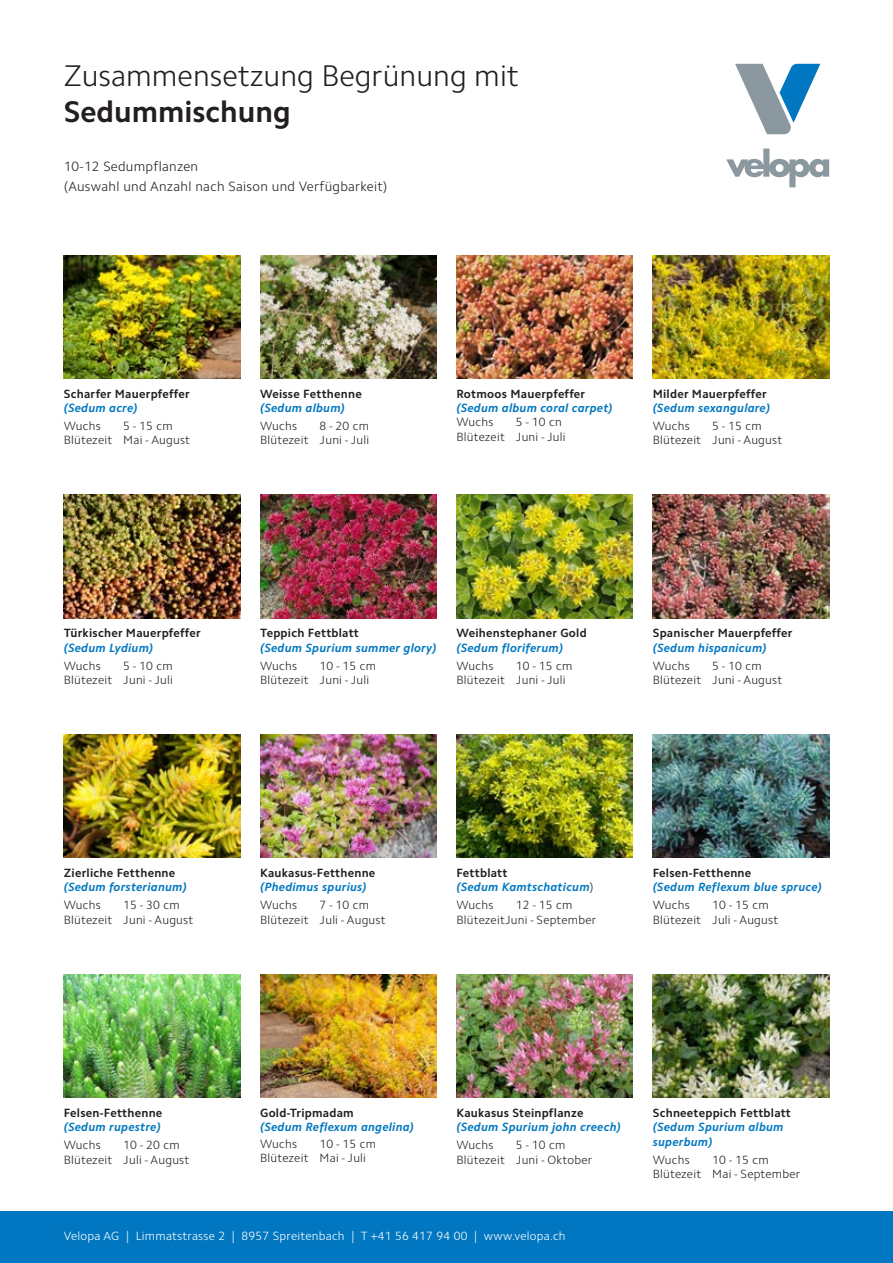
<style>
.page{position:relative;width:893px;height:1263px;background:#fff}
.page>*{position:absolute;margin:0;border:0;box-sizing:border-box;transform-origin:0 0}
.t1{font:300 30px "Camphor Std";color:#231f20}
.t2{font:700 30px "Camphor Std";color:#231f20}
.t3{font:300 13.5px/19.5px "Camphor Std";letter-spacing:.02em;color:#231f20}
.t4{font:300 12px/14.4px "Camphor Std";letter-spacing:.02em;color:#231f20}
.t5{font:italic 700 12px/14.4px "Camphor Std";letter-spacing:.02em;color:#0077c0}
.t6{font:700 12px "Camphor Std";letter-spacing:.02em;color:#231f20}
.t7{font:300 12px "Camphor Std";letter-spacing:.02em;color:#fff}
.s1{font-style:normal;color:#231f20}
.s2{font-weight:300;font-style:normal;color:#231f20}
</style>
<div class="page">
<img style="left:261px;top:495px;width:175px;height:123px">
<img style="left:456px;top:734px;width:177px;height:124px">
<img style="left:64px;top:974px;width:176px;height:123px">
<img style="left:260px;top:255px;width:177px;height:123px">
<img style="left:64px;top:255px;width:176px;height:123px">
<img style="left:260px;top:734px;width:177px;height:124px">
<img style="left:653px;top:255px;width:176px;height:123px">
<div style="left:0;top:1212px;width:893px;height:51px;background:#0077c0"></div>
<img style="left:456px;top:255px;width:177px;height:123px">
<img style="left:64px;top:495px;width:176px;height:123px">
<img style="left:456px;top:495px;width:177px;height:123px">
<img style="left:653px;top:495px;width:176px;height:123px">
<img style="left:64px;top:734px;width:176px;height:124px">
<img style="left:653px;top:734px;width:176px;height:124px">
<img style="left:260px;top:974px;width:176px;height:123px">
<img style="left:456px;top:974px;width:177px;height:123px">
<img style="left:653px;top:974px;width:176px;height:123px">
<svg style="left:735px;top:64px;width:85px;height:70px"></svg>
<svg style="left:726px;top:149px;width:103px;height:38px"></svg>
<h1 class="t1" style="left:64px;top:58px;width:457px">Zusammensetzung Begrünung mit</h1>
<h1 class="t2" style="left:64px;top:94px;width:228px">Sedummischung</h1>
<p class="t3" style="left:64px;top:157px;width:325px">10-12 Sedumpflanzen<br>(Auswahl und Anzahl nach Saison und Verfügbarkeit)</p>
<p class="t6" style="left:64px;top:386px;width:127px">Scharfer Mauerpfeffer</p>
<p class="t5" style="left:64px;top:401px;width:75px">(Sedum acre)</p>
<p class="t4" style="left:64px;top:419px;width:38px">Wuchs</p>
<p class="t4" style="left:64px;top:419px;width:128px;text-indent:60px">5 - 15 cm<br>Blütezeit Mai - August</p>
<p class="t6" style="left:260px;top:386px;width:103px">Weisse Fetthenne</p>
<p class="t5" style="left:260px;top:401px;width:86px">(Sedum album)</p>
<p class="t4" style="left:260px;top:419px;width:38px">Wuchs</p>
<p class="t4" style="left:260px;top:419px;width:111px;text-align:right">8 - 20 cm<br>Blütezeit Juni - Juli</p>
<p class="t6" style="left:456px;top:386px;width:130px">Rotmoos Mauerpfeffer</p>
<p class="t5" style="left:456px;top:401px;width:158px">(Sedum album coral carpet)</p>
<p class="t4" style="left:456px;top:415px;width:38px">Wuchs</p>
<p class="t4" style="left:456px;top:415px;width:111px;text-indent:60px">5 - 10 cn<br>Blütezeit Juni - Juli</p>
<p class="t6" style="left:653px;top:386px;width:116px">Milder Mauerpfeffer</p>
<p class="t5" style="left:653px;top:401px;width:119px">(Sedum sexangulare)</p>
<p class="t4" style="left:653px;top:419px;width:38px">Wuchs</p>
<p class="t4" style="left:653px;top:419px;width:131px;text-indent:60px">5 - 15 cm<br>Blütezeit Juni - August</p>
<p class="t6" style="left:64px;top:626px;width:138px">Türkischer Mauerpfeffer</p>
<p class="t5" style="left:64px;top:640px;width:91px">(Sedum Lydium)</p>
<p class="t4" style="left:64px;top:658px;width:38px">Wuchs</p>
<p class="t4" style="left:64px;top:658px;width:111px;text-align:right">5 - 10 cm<br>Blütezeit Juni - Juli</p>
<p class="t6" style="left:260px;top:626px;width:100px">Teppich Fettblatt</p>
<p class="t5" style="left:260px;top:640px;width:178px">(Sedum Spurium summer glory)</p>
<p class="t4" style="left:260px;top:658px;width:38px">Wuchs</p>
<p class="t4" style="left:260px;top:658px;width:117px;text-indent:60px">10 - 15 cm<br>Blütezeit Juni - Juli</p>
<p class="t6" style="left:456px;top:626px;width:132px">Weihenstephaner Gold</p>
<p class="t5" style="left:456px;top:640px;width:108px">(Sedum floriferum)</p>
<p class="t4" style="left:456px;top:658px;width:38px">Wuchs</p>
<p class="t4" style="left:456px;top:658px;width:117px;text-indent:60px">10 - 15 cm<br>Blütezeit Juni - Juli</p>
<p class="t6" style="left:653px;top:626px;width:141px">Spanischer Mauerpfeffer</p>
<p class="t5" style="left:653px;top:640px;width:115px">(Sedum hispanicum)</p>
<p class="t4" style="left:653px;top:658px;width:38px">Wuchs</p>
<p class="t4" style="left:653px;top:658px;width:131px;text-indent:60px">5 - 10 cm<br>Blütezeit Juni - August</p>
<p class="t6" style="left:64px;top:866px;width:113px">Zierliche Fetthenne</p>
<p class="t5" style="left:64px;top:880px;width:125px">(Sedum forsterianum)</p>
<p class="t4" style="left:64px;top:898px;width:38px">Wuchs</p>
<p class="t4" style="left:64px;top:898px;width:131px;text-indent:60px">15 - 30 cm<br>Blütezeit Juni - August</p>
<p class="t6" style="left:260px;top:866px;width:117px">Kaukasus-Fetthenne</p>
<p class="t5" style="left:260px;top:880px;width:108px">(Phedimus spurius)</p>
<p class="t4" style="left:260px;top:898px;width:38px">Wuchs</p>
<p class="t4" style="left:260px;top:898px;width:127px;text-indent:60px">7 - 10 cm<br>Blütezeit Juli - August</p>
<p class="t5" style="left:456px;top:866px;width:139px"><span class="s1">Fettblatt<br></span>(Sedum Kamtschaticum<span class="s2">)</span></p>
<p class="t4" style="left:456px;top:898px;width:38px">Wuchs</p>
<p class="t4" style="left:456px;top:898px;width:141px;text-indent:60px">12 - 15 cm<br>BlütezeitJuni - September</p>
<p class="t6" style="left:653px;top:866px;width:100px">Felsen-Fetthenne</p>
<p class="t5" style="left:653px;top:880px;width:171px">(Sedum Reflexum blue spruce)</p>
<p class="t4" style="left:653px;top:898px;width:38px">Wuchs</p>
<p class="t4" style="left:653px;top:898px;width:127px;text-indent:60px">10 - 15 cm<br>Blütezeit Juli - August</p>
<p class="t6" style="left:64px;top:1105px;width:100px">Felsen-Fetthenne</p>
<p class="t5" style="left:64px;top:1120px;width:98px">(Sedum rupestre)</p>
<p class="t4" style="left:64px;top:1138px;width:38px">Wuchs</p>
<p class="t4" style="left:64px;top:1138px;width:127px;text-indent:60px">10 - 20 cm<br>Blütezeit Juli - August</p>
<p class="t6" style="left:260px;top:1105px;width:95px">Gold-Tripmadam</p>
<p class="t5" style="left:260px;top:1120px;width:155px">(Sedum Reflexum angelina)</p>
<p class="t4" style="left:260px;top:1136px;width:38px">Wuchs</p>
<p class="t4" style="left:260px;top:1136px;width:117px;text-indent:60px">10 - 15 cm<br>Blütezeit Mai - Juli</p>
<p class="t6" style="left:456px;top:1105px;width:129px">Kaukasus Steinpflanze</p>
<p class="t5" style="left:456px;top:1120px;width:166px">(Sedum Spurium john creech)</p>
<p class="t4" style="left:456px;top:1138px;width:38px">Wuchs</p>
<p class="t4" style="left:456px;top:1138px;width:137px;text-indent:60px">5 - 10 cm<br>Blütezeit Juni - Oktober</p>
<p class="t7" style="left:64px;top:1229px;width:503px">Velopa AG | Limmatstrasse 2 | 8957 Spreitenbach | T +41 56 417 94 00 | www.velopa.ch</p>
<p class="t6" style="left:653px;top:1105px;width:140px">Schneeteppich Fettblatt</p>
<p class="t5" style="left:653px;top:1120px;width:132px">(Sedum Spurium album superbum)</p>
<p class="t4" style="left:653px;top:1152px;width:38px">Wuchs</p>
<p class="t4" style="left:653px;top:1152px;width:149px;text-indent:60px">10 - 15 cm<br>Blütezeit Mai - September</p>
</div>
